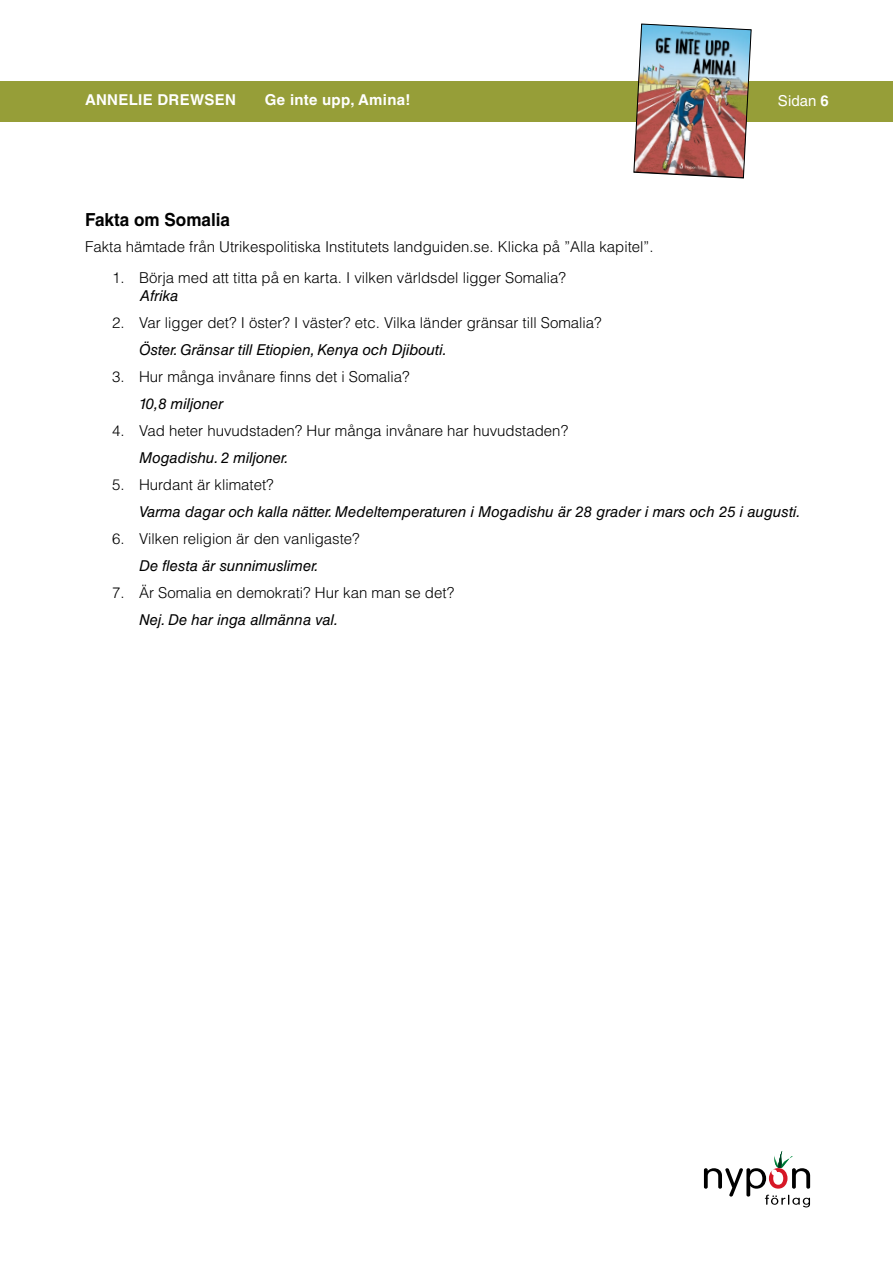
<style>
.page{position:relative;width:893px;height:1263px;background:#fff}
.page>*{position:absolute;margin:0;border:0;box-sizing:border-box;transform-origin:0 0}
.t1{font:700 18px "Helvetica LT Std";color:#000;scale:.95 1}
.t2{font:300 15px "Helvetica LT Std";color:#000}
.t3{font:italic 15px "Helvetica LT Std";color:#000}
.t4{font:700 15px "Helvetica LT Std";letter-spacing:.02em;color:#fff}
.t5{font:15px "Helvetica LT Std";color:#fff}
.s1{font-weight:700}
</style>
<div class="page">
<div style="left:0;top:81px;width:893px;height:40px;background:#969e38"></div>
<svg style="left:704px;top:1151px;width:106px;height:56px"></svg>
<img style="left:633px;top:23px;width:119px;height:156px">
<p class="t4" style="left:85px;top:90px;width:152px">ANNELIE DREWSEN</p>
<p class="t4" style="left:265px;top:90px;width:147px">Ge inte upp, Amina!</p>
<p class="t5" style="left:778px;top:92px;width:52px">Sidan <span class="s1">6</span></p>
<p class="t1" style="left:85px;top:208px;width:154px">Fakta om Somalia</p>
<p class="t2" style="left:85px;top:237px;width:570px">Fakta hämtade från Utrikespolitiska Institutets landguiden.se. Klicka på ”Alla kapitel”.</p>
<p class="t2" style="left:112px;top:269px;width:456px">1. Börja med att titta på en karta. I vilken världsdel ligger Somalia?</p>
<p class="t3" style="left:140px;top:287px;width:40px">Afrika</p>
<p class="t2" style="left:112px;top:314px;width:491px">2. Var ligger det? I öster? I väster? etc. Vilka länder gränsar till Somalia?</p>
<p class="t3" style="left:139px;top:341px;width:309px">Öster. Gränsar till Etiopien, Kenya och Djibouti.</p>
<p class="t2" style="left:112px;top:368px;width:299px">3. Hur många invånare finns det i Somalia?</p>
<p class="t3" style="left:139px;top:395px;width:86px">10,8 miljoner</p>
<p class="t2" style="left:112px;top:422px;width:458px">4. Vad heter huvudstaden? Hur många invånare har huvudstaden?</p>
<p class="t3" style="left:139px;top:449px;width:151px">Mogadishu. 2 miljoner.</p>
<p class="t2" style="left:112px;top:476px;width:163px">5. Hurdant är klimatet?</p>
<p class="t3" style="left:139px;top:503px;width:663px">Varma dagar och kalla nätter. Medeltemperaturen i Mogadishu är 28 grader i mars och 25 i augusti.</p>
<p class="t2" style="left:112px;top:530px;width:249px">6. Vilken religion är den vanligaste?</p>
<p class="t3" style="left:139px;top:557px;width:181px">De flesta är sunnimuslimer.</p>
<p class="t2" style="left:112px;top:584px;width:344px">7. Är Somalia en demokrati? Hur kan man se det?</p>
<p class="t3" style="left:139px;top:611px;width:201px">Nej. De har inga allmänna val.</p>
</div>
